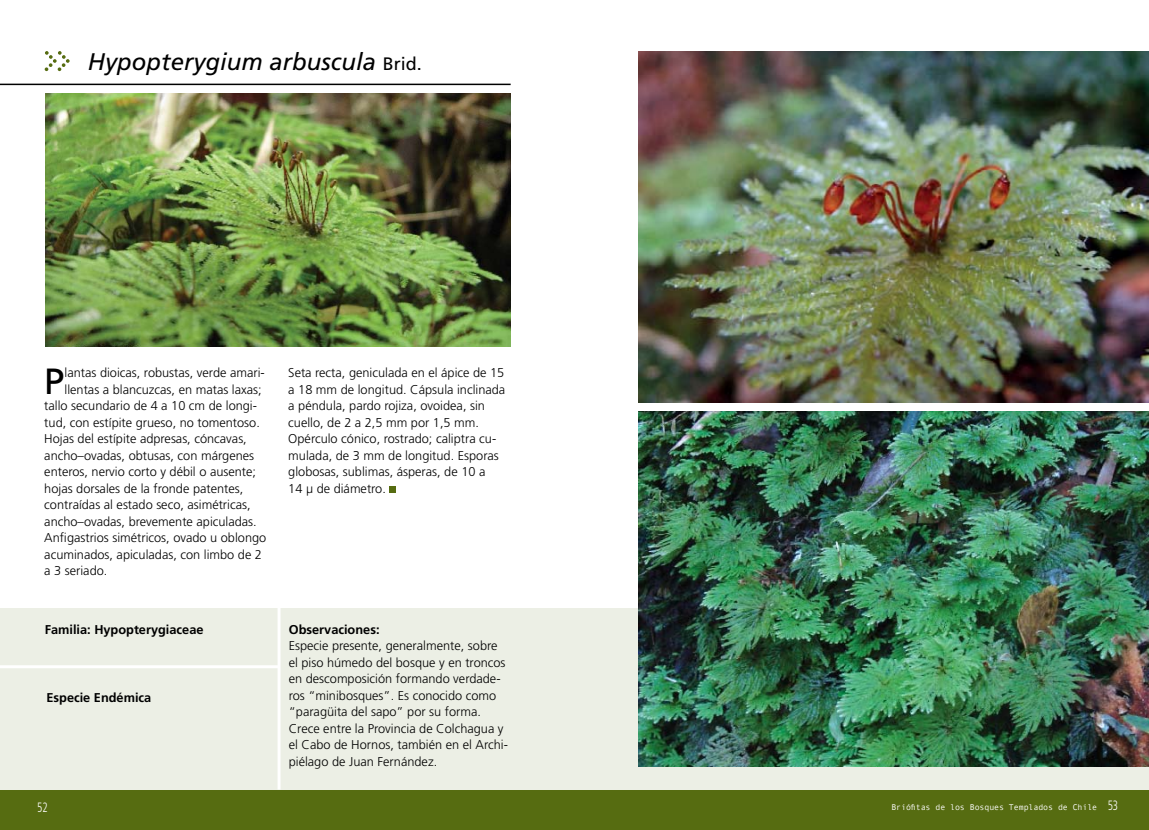
<style>
.page{position:relative;width:1149px;height:830px;background:#fff}
.page>*{position:absolute;margin:0;border:0;box-sizing:border-box;transform-origin:0 0}
.t1{font:36.45px "Frutiger LT Std";color:#000}
.t2{font:italic 24px "Frutiger LT Std";color:#000}
.t3{font:300 condensed 13.5px "Frutiger LT Std";color:#fff;scale:.81 1}
.t4{font:300 12.75px/16.5px "Frutiger LT Std";color:#000}
.t5{font:700 12.75px "Frutiger LT Std";color:#000}
.t6{font:8.25px "Andale Mono";letter-spacing:-.01em;color:#fff}
.s1{font-style:normal;font-size:18px}
</style>
<div class="page">
<div style="left:0;top:608px;width:1148px;height:181px;background:#ecefe5"></div>
<hr style="left:277px;top:603px;width:3px;height:186px;background:#fff">
<div style="left:0;top:789px;width:1148px;height:40px;background:#566c11"></div>
<div style="left:389px;top:485px;width:7px;height:7px;background:#566c11"></div>
<img style="left:46px;top:94px;width:464px;height:252px">
<hr style="left:0;top:665px;width:278px;height:3px;background:#fff">
<img style="left:638px;top:411px;width:510px;height:354px">
<img style="left:638px;top:51px;width:510px;height:352px">
<hr style="left:0;top:84px;width:510px;height:1px;background:#000">
<svg style="left:45px;top:51px;width:25px;height:20px"></svg>
<h2 class="t2" style="left:88px;top:47px;width:335px">Hypopterygium arbuscula <span class="s1">Brid.</span></h2>
<h1 class="t1" style="left:44px;top:359px;width:22px">P</h1>
<p class="t4" style="left:65px;top:364px;width:202px">lantas dioicas, robustas, verde amari-</p>
<p class="t4" style="left:65px;top:381px;width:198px">llentas a blancuzcas, en matas laxas;</p>
<p class="t4" style="left:44px;top:397px;width:214px">tallo secundario de 4 a 10 cm de longi-</p>
<p class="t4" style="left:44px;top:414px;width:217px">tud, con estípite grueso, no tomentoso.</p>
<p class="t4" style="left:44px;top:430px;width:204px">Hojas del estípite adpresas, cóncavas,</p>
<p class="t4" style="left:44px;top:447px;width:211px">ancho–ovadas, obtusas, con márgenes</p>
<p class="t4" style="left:44px;top:463px;width:213px">enteros, nervio corto y débil o ausente;</p>
<p class="t4" style="left:44px;top:480px;width:200px">hojas dorsales de la fronde patentes,</p>
<p class="t4" style="left:44px;top:496px;width:208px">contraídas al estado seco, asimétricas,</p>
<p class="t4" style="left:44px;top:513px;width:214px">ancho–ovadas, brevemente apiculadas.</p>
<p class="t4" style="left:44px;top:529px;width:223px">Anfigastrios simétricos, ovado u oblongo</p>
<p class="t4" style="left:44px;top:546px;width:219px">acuminados, apiculadas, con limbo de 2</p>
<p class="t4" style="left:44px;top:562px;width:65px">a 3 seriado.</p>
<p class="t4" style="left:288px;top:364px;width:218px">Seta recta, geniculada en el ápice de 15 a 18 mm de longitud. Cápsula inclinada a péndula, pardo rojiza, ovoidea, sin cuello, de 2 a 2,5 mm por 1,5 mm.<br>Opérculo cónico, rostrado; caliptra cu&shy;mulada, de 3 mm de longitud. Esporas globosas, sublimas, ásperas, de 10 a<br>14 µ de diámetro.</p>
<p class="t5" style="left:45px;top:621px;width:160px">Familia: Hypopterygiaceae</p>
<p class="t5" style="left:289px;top:621px;width:92px">Observaciones:</p>
<p class="t4" style="left:289px;top:637px;width:220px">Especie presente, generalmente, sobre el piso húmedo del bosque y en troncos en descomposición formando verdade&shy;ros “minibosques”. Es conocido como “paragüita del sapo” por su forma.<br>Crece entre la Provincia de Colchagua y el Cabo de Hornos, también en el Archi&shy;piélago de Juan Fernández.</p>
<p class="t5" style="left:46px;top:689px;width:106px">Especie Endémica</p>
<p class="t3" style="left:37px;top:799px;width:15px">52</p>
<p class="t6" style="left:891px;top:801px;width:207px">Briófitas de los Bosques Templados de Chile</p>
<p class="t3" style="left:1107px;top:797px;width:15px">53</p>
</div>
